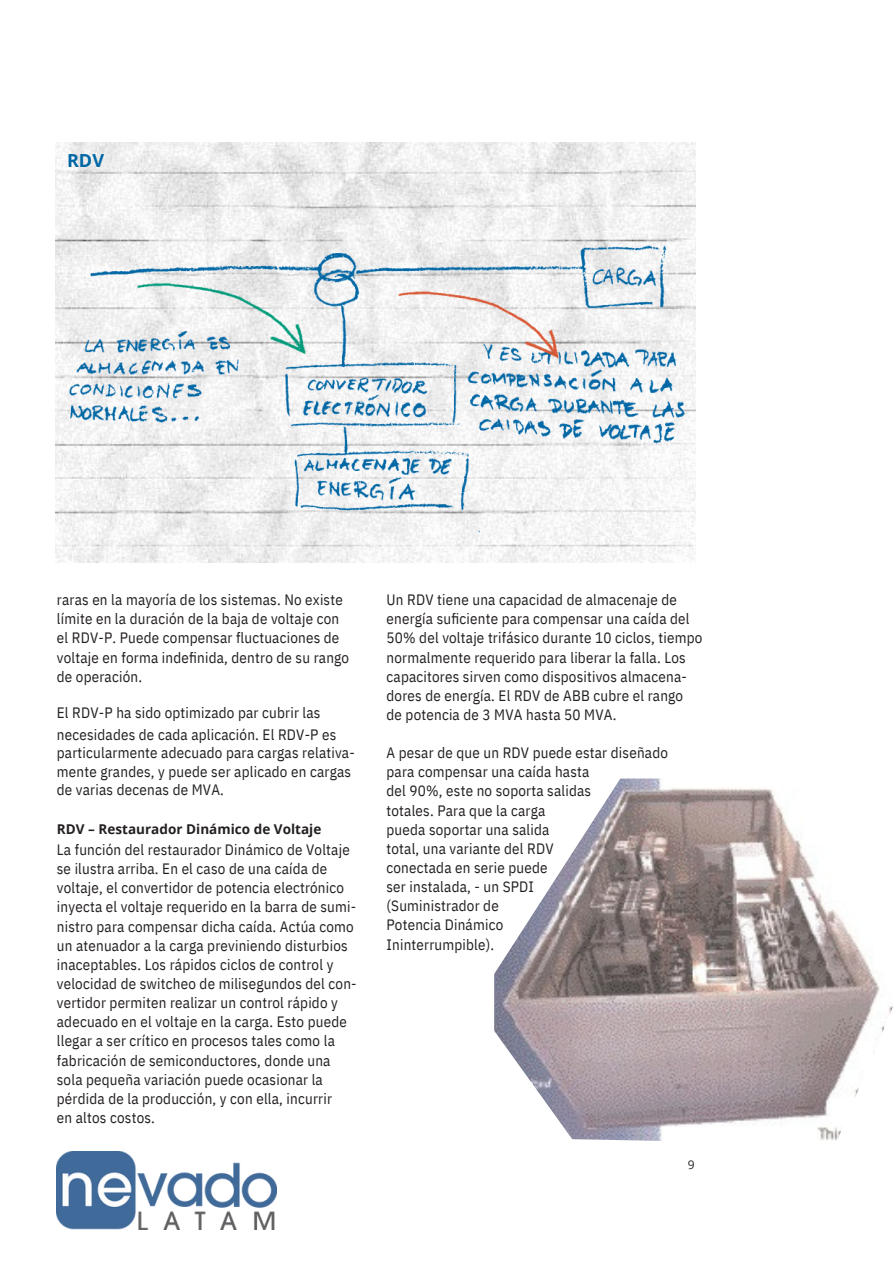
<style>
.page{position:relative;width:893px;height:1264px;background:#fff}
.page>*{position:absolute;margin:0;border:0;box-sizing:border-box;transform-origin:0 0}
.t1{font:700 18px "Open Sans";color:#0067a5}
.t2{font:15px/19.2px "IBM Plex Sans Cond";letter-spacing:.015em;color:#231f20}
.t3{font:700 13.5px "Open Sans";color:#231f20}
.t4{font:12px "Open Sans";color:#231f20}
</style>
<div class="page">
<img style="left:56px;top:142px;width:639px;height:420px">
<img style="left:59px;top:227px;width:637px;height:309px">
<img style="left:129px;top:271px;width:186px;height:86px">
<img style="left:385px;top:280px;width:184px;height:81px">
<img style="left:494px;top:778px;width:398px;height:363px">
<img style="left:57px;top:1151px;width:219px;height:78px">
<p class="t1" style="left:67px;top:147px;width:38px">RDV</p>
<p class="t2" style="left:57px;top:590px;width:294px">raras en la mayoría de los sistemas. No existe límite en la duración de la baja de voltaje con el RDV-P. Puede compensar fluctuaciones de voltaje en forma indefinida, dentro de su rango de operación.</p>
<p class="t2" style="left:57px;top:700px;width:281px;line-height:22.5px">El RDV-P ha sido optimizado par cubrir las necesidades de cada aplicación. El RDV-P es</p>
<p class="t2" style="left:57px;top:743px;width:299px;line-height:18.6px">particularmente adecuado para cargas relativa&shy;mente grandes, y puede ser aplicado en cargas de varias decenas de MVA.</p>
<h2 class="t3" style="left:57px;top:819px;width:266px">RDV – Restaurador Dinámico de Voltaje</h2>
<p class="t2" style="left:57px;top:839px;width:301px">La función del restaurador Dinámico de Voltaje se ilustra arriba. En el caso de una caída de voltaje, el convertidor de potencia electrónico inyecta el voltaje requerido en la barra de sumi&shy;nistro para compensar dicha caída. Actúa como un atenuador a la carga previniendo disturbios inaceptables. Los rápidos ciclos de control y velocidad de switcheo de milisegundos del con&shy;vertidor permiten realizar un control rápido y adecuado en el voltaje en la carga. Esto puede llegar a ser crítico en procesos tales como la fabricación de semiconductores, donde una sola pequeña variación puede ocasionar la pérdida de la producción, y con ella, incurrir<br>en altos costos.</p>
<p class="t2" style="left:386px;top:590px;width:317px">Un RDV tiene una capacidad de almacenaje de energía suficiente para compensar una caída del 50% del voltaje trifásico durante 10 ciclos, tiempo normalmente requerido para liberar la falla. Los capacitores sirven como dispositivos almacena&shy;dores de energía. El RDV de ABB cubre el rango de potencia de 3 MVA hasta 50 MVA.</p>
<h2 class="t2" style="left:386px;top:743px;width:283px">A pesar de que un RDV puede estar diseñado para compensar una caída hasta<br>del 90%, este no soporta salidas<br>totales. Para que la carga<br>pueda soportar una salida<br>total, una variante del RDV<br>conectada en serie puede<br>ser instalada, - un SPDI<br>(Suministrador de<br>Potencia Dinámico<br>Ininterrumpible).</h2>
<h2 class="t4" style="left:687px;top:1155px;width:8px">9</h2>
</div>
